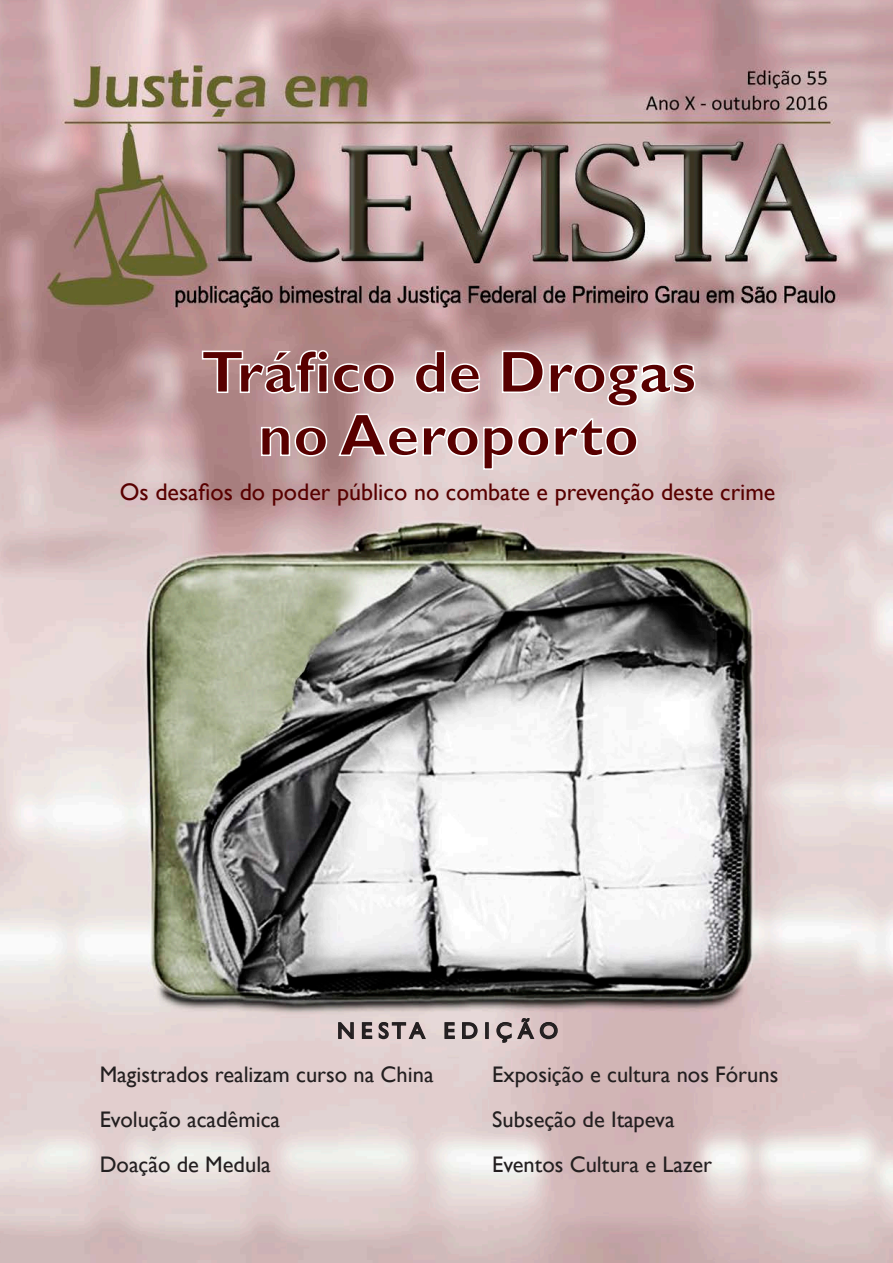
<style>
.page{position:relative;width:893px;height:1263px;background:#fff}
.page>*{position:absolute;margin:0;border:0;box-sizing:border-box;transform-origin:0 0}
.t1{font:700 60px/63px "Gill Sans";color:#580000;text-align:center}
.t2{font:24px "Gill Sans";color:#580000}
.t3{font:22.5px/45px "Gill Sans";color:#231f20}
</style>
<div class="page">
<img style="left:0;top:0;width:893px;height:1263px">
<svg style="left:201px;top:349px;width:495px;height:122px;background:#d0b6b6"></svg>
<svg style="left:337px;top:1021px;width:18px;height:19px"></svg>
<svg style="left:361px;top:1021px;width:66px;height:19px"></svg>
<svg style="left:444px;top:1021px;width:35px;height:19px"></svg>
<div style="left:485px;top:1022px;width:4px;height:17px;border:2px solid #231f20"></div>
<svg style="left:496px;top:1017px;width:62px;height:26px;background:#b09f9f"></svg>
<h1 class="t1" style="left:201px;top:342px;width:497px">Tráfico de Drogas no Aeroporto</h1>
<p class="t2" style="left:120px;top:478px;width:657px">Os desafios do poder público no combate e prevenção deste crime</p>
<p class="t3" style="left:337px;top:1008px;width:222px">N E S T A E D I Ç Ã O</p>
<p class="t3" style="left:100px;top:1052px;width:335px">Magistrados realizam curso na China<br>Evolução acadêmica<br>Doação de Medula</p>
<p class="t3" style="left:492px;top:1052px;width:288px">Exposição e cultura nos Fóruns<br>Subseção de Itapeva<br>Eventos Cultura e Lazer</p>
</div>
